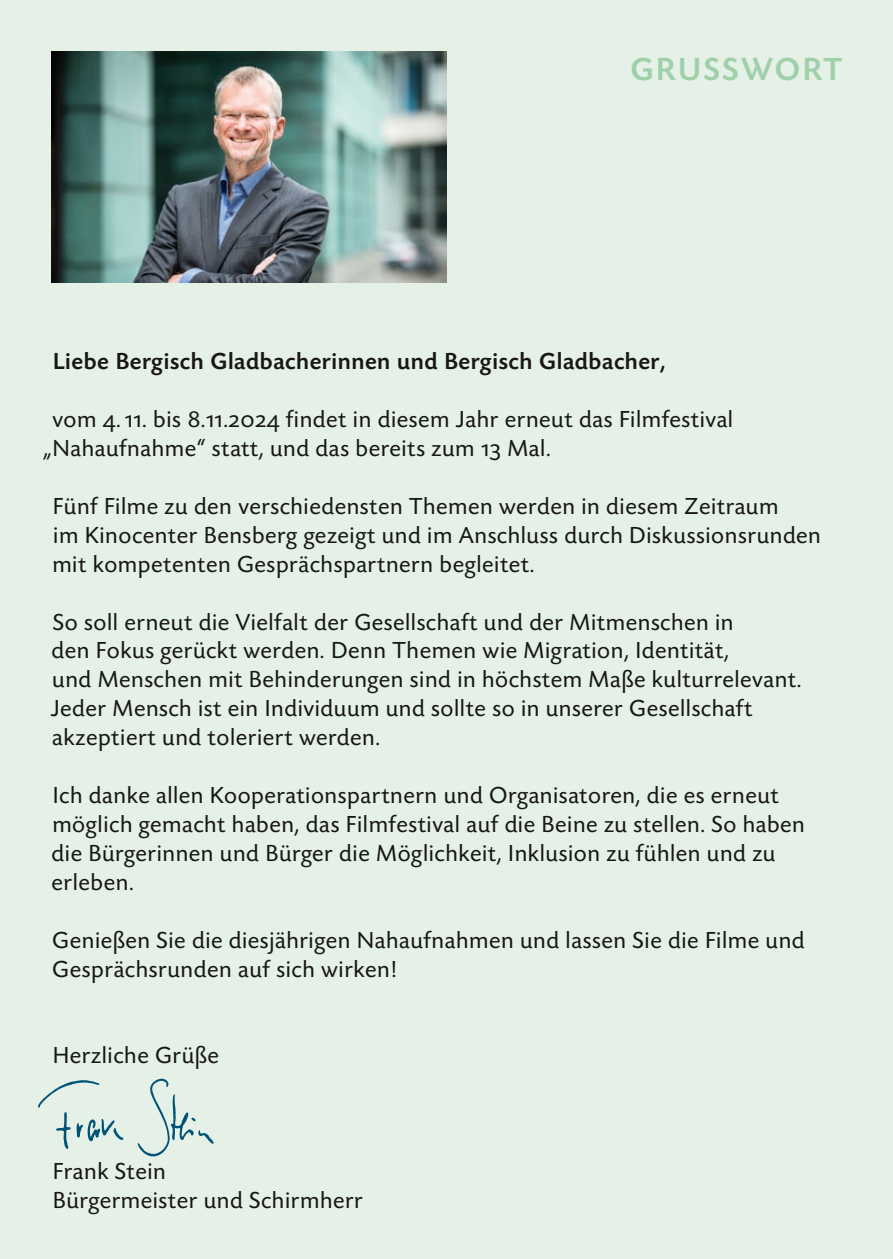
<style>
.page{position:relative;width:893px;height:1259px;background:#e5f1e7}
.page>*{position:absolute;margin:0;border:0;box-sizing:border-box;transform-origin:0 0}
.Kapitel{font:500 33px "Today Sans Now Pro";letter-spacing:.075em;color:#9fd0aa}
.FL_TXT{font:24px/28.8px "Today Sans Now Pro";letter-spacing:.025em;color:#181716}
.FL_Subline{font:500 24px "Today Sans Now Pro";letter-spacing:.025em;color:#181716}
</style>
<div class="page">
<svg style="left:38px;top:1080px;width:86px;height:69px"></svg>
<svg style="left:137px;top:1078px;width:77px;height:79px"></svg>
<img style="left:51px;top:51px;width:395px;height:231px">
<p class="Kapitel" style="left:630px;top:50px;width:213px">GRUSSWORT</p>
<p class="FL_Subline" style="left:53px;top:347px;width:614px">Liebe Bergisch Gladbacherinnen und Bergisch Gladbacher,</p>
<p class="FL_TXT" style="left:43px;top:405px;width:691px;text-indent:9px">vom 4. 11. bis 8.11.2024 findet in diesem Jahr erneut das Filmfestival „Nahaufnahme“ statt, und das bereits zum 13 Mal.</p>
<p class="FL_TXT" style="left:52px;top:491px;width:770px">Fünf Filme zu den verschiedensten Themen werden in diesem Zeitraum<br>im Kinocenter Bensberg gezeigt und im Anschluss durch Diskussionsrunden mit kompetenten Gesprächspartnern begleitet.</p>
<p class="FL_TXT" style="left:51px;top:607px;width:752px">So soll erneut die Vielfalt der Gesellschaft und der Mitmenschen in<br>den Fokus gerückt werden. Denn Themen wie Migration, Identität,<br>und Menschen mit Behinderungen sind in höchstem Maße kulturrelevant.<br>Jeder Mensch ist ein Individuum und sollte so in unserer Gesellschaft akzeptiert und toleriert werden.</p>
<p class="FL_TXT" style="left:52px;top:781px;width:755px">Ich danke allen Kooperationspartnern und Organisatoren, die es erneut möglich gemacht haben, das Filmfestival auf die Beine zu stellen. So haben die Bürgerinnen und Bürger die Möglichkeit, Inklusion zu fühlen und zu erleben.</p>
<p class="FL_TXT" style="left:52px;top:925px;width:754px">Genießen Sie die diesjährigen Nahaufnahmen und lassen Sie die Filme und<br>Gesprächsrunden auf sich wirken!</p>
<p class="FL_TXT" style="left:53px;top:1041px;width:168px">Herzliche Grüße</p>
<p class="FL_TXT" style="left:53px;top:1156px;width:115px">Frank Stein</p>
<p class="FL_TXT" style="left:53px;top:1185px;width:312px">Bürgermeister und Schirmherr</p>
</div>
